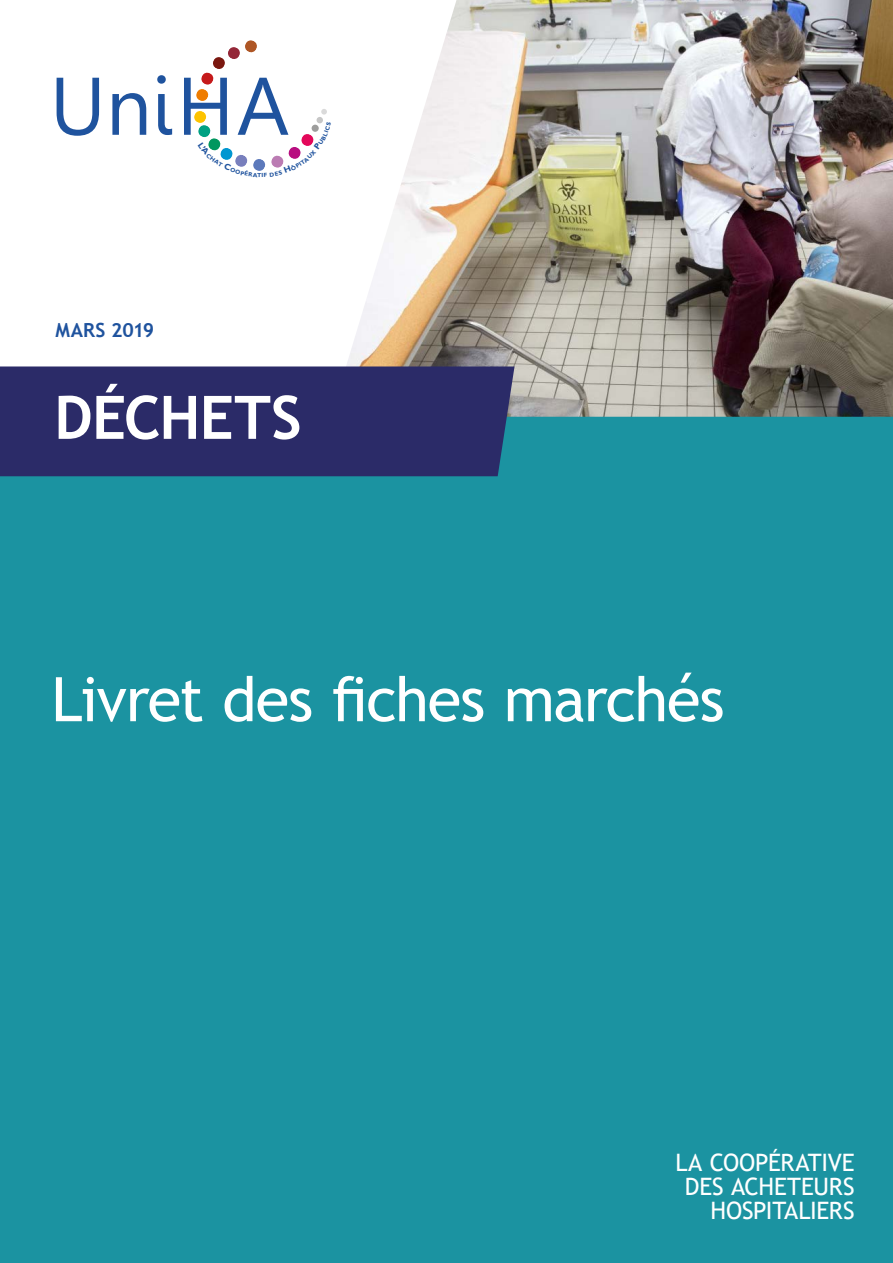
<style>
.page{position:relative;width:893px;height:1263px;background:#fff}
.page>*{position:absolute;margin:0;border:0;box-sizing:border-box;transform-origin:0 0}
.t1{font:61.5px "Trebuchet MS";letter-spacing:-.025em;color:#fff}
.t2{font:700 60px "Trebuchet MS";letter-spacing:-.015em;color:#fff}
.t3{font:24px/24px "Trebuchet MS";letter-spacing:-.01em;color:#fff;text-align:right}
.t4{font:700 19.5px "Trebuchet MS";letter-spacing:-.01em;color:#1f539e}
</style>
<div class="page">
<div style="left:0;top:417px;width:893px;height:846px;background:#1b93a1"></div>
<svg style="left:57px;top:78px;width:42px;height:58px"></svg>
<svg style="left:112px;top:93px;width:34px;height:42px"></svg>
<svg style="left:157px;top:75px;width:15px;height:60px"></svg>
<img style="left:346px;top:0;width:547px;height:417px">
<div style="left:0;top:366px;width:514px;height:110px;background:#2b2b68"></div>
<svg style="left:184px;top:40px;width:143px;height:131px"></svg>
<p class="t4" style="left:56px;top:318px;width:100px">MARS 2019</p>
<h2 class="t2" style="left:54px;top:380px;width:249px">DÉCHETS</h2>
<h1 class="t1" style="left:51px;top:661px;width:675px">Livret des fiches marchés</h1>
<p class="t3" style="left:675px;top:1150px;width:181px">LA COOPÉRATIVE<br>DES ACHETEURS<br>HOSPITALIERS</p>
</div>
